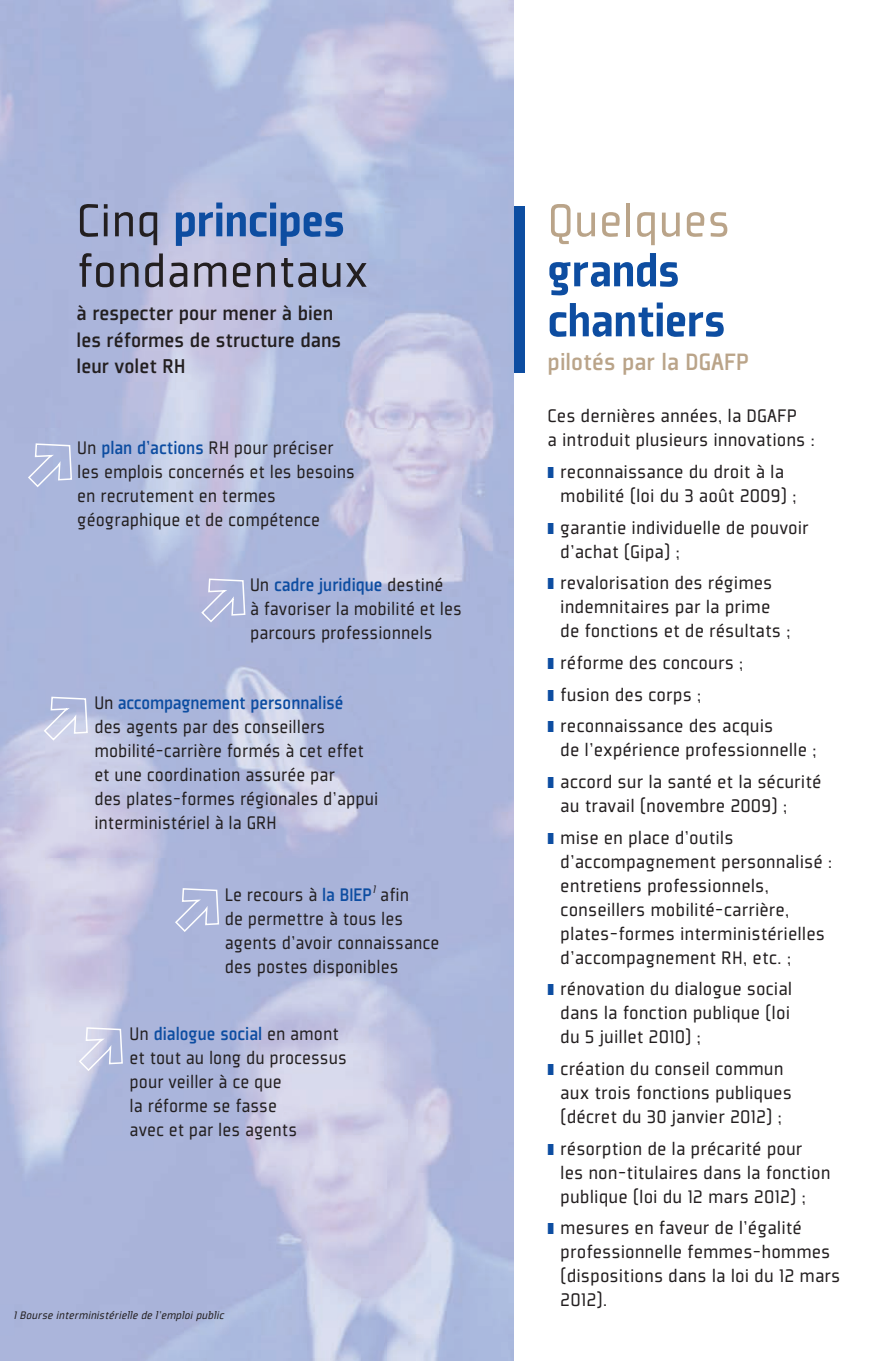
<style>
.page{position:relative;width:891px;height:1361px;background:#fff}
.page>*{position:absolute;margin:0;border:0;box-sizing:border-box;transform-origin:0 0}
.t1{font:50.4px/50.4px "Plexes";color:#231f20}
.t2{font:900 50.4px/50px "Plexes";color:#0d4da1}
.t3{font:50.4px "Plexes";color:#baa489}
.t4{font:500 26px "Plexes";color:#baa489}
.t5{font:500 22px/26.4px "Plexes";color:#231f20}
.t6{font:20px/24px "Plexes";color:#231f20}
.t7{font:20px/24px "Plexes";color:#231f20;scale:.95 1}
.t8{font:italic 12px "Plexes";color:#231f20}
.s1{font-weight:900;color:#0d4da1}
.s2{font-weight:500;color:#0d4da1}
.s3{color:#0d4da1}
</style>
<div class="page">
<div style="left:502px;top:206px;width:22px;height:166px;background:#0d4da1"></div>
<img style="left:0;top:0;width:513px;height:1361px">
<svg style="left:174px;top:887px;width:46px;height:46px;background:#b6bedf"></svg>
<svg style="left:78px;top:1026px;width:46px;height:46px;background:#cacfe7"></svg>
<svg style="left:27px;top:442px;width:46px;height:46px;background:#b6bfe0"></svg>
<svg style="left:200px;top:578px;width:46px;height:45px;background:#bac0e0"></svg>
<svg style="left:43px;top:696px;width:46px;height:45px;background:#c6cce5"></svg>
<h1 class="t1" style="left:77px;top:194px;width:293px">Cinq <span class="s1">principes </span>fondamentaux</h1>
<p class="t5" style="left:77px;top:300px;width:266px">à respecter pour mener à bien les réformes de structure dans leur volet RH</p>
<p class="t7" style="left:77px;top:435px;width:294px">Un <span class="s2">plan d’actions</span> RH pour préciser les emplois concernés et les besoins en recrutement en termes géographique et de compétence</p>
<p class="t7" style="left:250px;top:572px;width:224px">Un <span class="s2">cadre juridique</span> destiné<br>à favoriser la mobilité et les parcours professionnels</p>
<p class="t7" style="left:94px;top:690px;width:300px">Un <span class="s2">accompagnement personnalisé<br></span>des agents par des conseillers mobilité-carrière formés à cet effet et une coordination assurée par<br>des plates-formes régionales d’appui interministériel à la GRH</p>
<p class="t7" style="left:225px;top:882px;width:227px">Le recours à <span class="s2">la BIEP</span> <sup>1</sup> afin<br>de permettre à tous les agents d’avoir connaissance des postes disponibles</p>
<p class="t7" style="left:130px;top:1021px;width:230px">Un <span class="s2">dialogue social</span> en amont et tout au long du processus pour veiller à ce que<br>la réforme se fasse<br>avec et par les agents</p>
<p class="t8" style="left:13px;top:1309px;width:212px">1 Bourse interministérielle de l’emploi public</p>
<h1 class="t3" style="left:547px;top:194px;width:184px">Quelques</h1>
<h1 class="t2" style="left:547px;top:245px;width:179px">grands chantiers</h1>
<h2 class="t4" style="left:547px;top:349px;width:203px">pilotés par la DGAFP</h2>
<p class="t6" style="left:547px;top:404px;width:269px">Ces dernières années, la DGAFP<br>a introduit plusieurs innovations :</p>
<p class="t6" style="left:560px;top:459px;width:238px;text-indent:-13px"><span class="s3">❚</span> reconnaissance du droit à la mobilité (loi du 3 août 2009) ;</p>
<p class="t6" style="left:560px;top:515px;width:250px;text-indent:-13px"><span class="s3">❚</span> garantie individuelle de pouvoir d’achat (Gipa) ;</p>
<p class="t6" style="left:560px;top:571px;width:232px;text-indent:-13px"><span class="s3">❚</span> revalorisation des régimes indemnitaires par la prime de fonctions et de résultats ;</p>
<p class="t6" style="left:547px;top:646px;width:227px;line-height:31.6px"><span class="s3">❚</span> réforme des concours ;<br><span class="s3">❚</span> fusion des corps ;<br><span class="s3">❚</span> reconnaissance des acquis</p>
<p class="t6" style="left:547px;top:734px;width:275px;line-height:31.6px;text-align:center">de l’expérience professionnelle ;<br><span class="s3">❚</span> accord sur la santé et la sécurité</p>
<p class="t6" style="left:547px;top:789px;width:241px;line-height:31.6px;text-indent:13px">au travail (novembre 2009) ; <span class="s3">❚</span> mise en place d’outils</p>
<p class="t6" style="left:560px;top:849px;width:273px">d’accompagnement personnalisé : entretiens professionnels, conseillers mobilité-carrière, plates-formes interministérielles d’accompagnement RH, etc. ;</p>
<p class="t6" style="left:560px;top:976px;width:233px;text-align:justify;text-indent:-13px"><span class="s3">❚</span> rénovation du dialogue social dans la fonction publique (loi du 5 juillet 2010) ;</p>
<p class="t6" style="left:560px;top:1056px;width:233px;text-indent:-13px"><span class="s3">❚</span> création du conseil commun aux trois fonctions publiques (décret du 30 janvier 2012) ;</p>
<p class="t6" style="left:560px;top:1136px;width:272px;text-indent:-13px"><span class="s3">❚</span> résorption de la précarité pour les non-titulaires dans la fonction publique (loi du 12 mars 2012) ;</p>
<p class="t6" style="left:560px;top:1215px;width:281px;text-indent:-13px"><span class="s3">❚</span> mesures en faveur de l’égalité professionnelle femmes-hommes (dispositions dans la loi du 12 mars<br>2012).</p>
</div>
